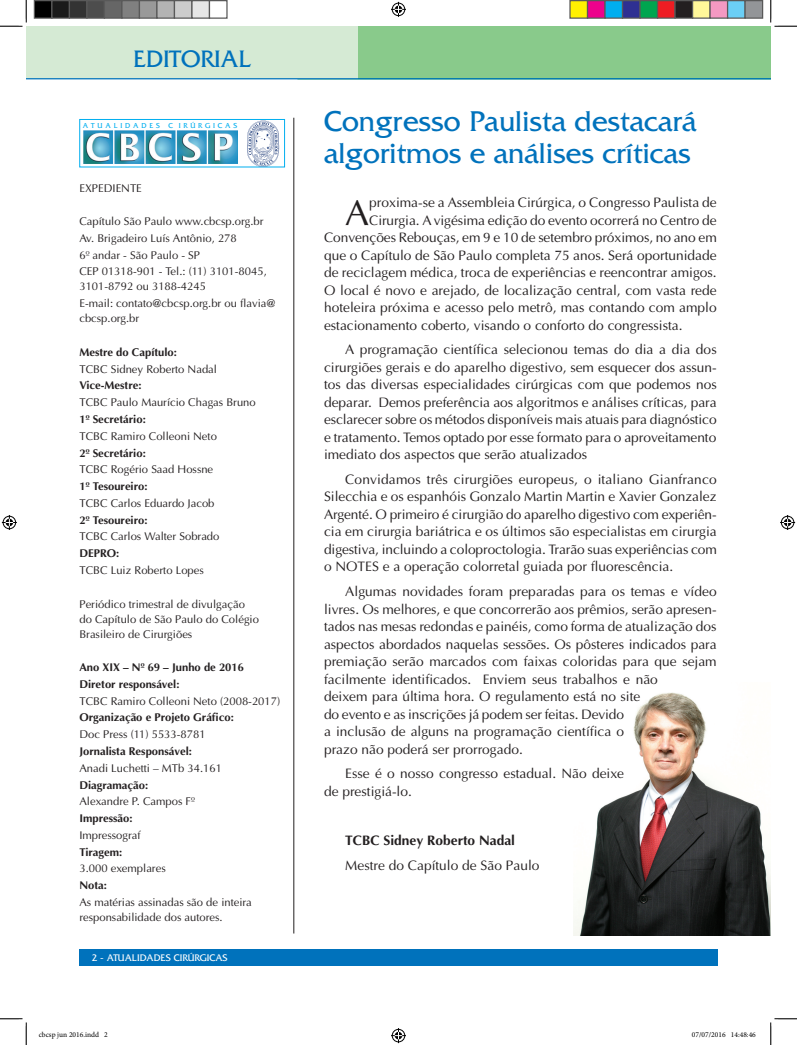
<style>
.page{position:relative;width:797px;height:1045px;background:#fff}
.page>*{position:absolute;margin:0;border:0;box-sizing:border-box;transform-origin:0 0}
.t1{font:35.88px "Ottawa";color:#231f20}
.t2{font:30px/32.5px "France";color:#0072bc}
.t3{font:25px "France";color:#0072bc}
.t4{font:13.75px/17.5px "Ottawa";color:#231f20;text-align:justify}
.t5{font:700 13.75px "Ottawa";color:#231f20}
.t6{font:11.25px/16.8px "Ottawa";color:#231f20}
.t7{font:700 11.25px/16.8px "Ottawa";color:#231f20}
.t8{font:10px "France";color:#fff}
.t9{font:7.5px "Minion Pro";color:#000}
.t10{font:7.5px "France";color:#00aeef}
</style>
<div class="page">
<div style="left:26px;top:26px;width:332px;height:53px;background:#d5ead4"></div>
<hr style="left:26px;top:78px;width:744px;height:1px;background:#0072bc">
<div style="left:79px;top:949px;width:638px;height:16px;background:#0072bc"></div>
<img style="left:573px;top:692px;width:197px;height:243px">
<hr style="left:293px;top:118px;width:1px;height:815px;background:#231f20">
<div style="left:79px;top:119px;width:206px;height:48px;border:1px solid #00aeef"></div>
<img style="left:84px;top:130px;width:153px;height:33px">
<svg style="left:247px;top:121px;width:32px;height:46px"></svg>
<svg style="left:0;top:0;width:27px;height:27px"></svg>
<svg style="left:0;top:1018px;width:27px;height:27px"></svg>
<svg style="left:770px;top:1018px;width:27px;height:27px"></svg>
<svg style="left:297px;top:0;width:500px;height:79px"></svg>
<svg style="left:391px;top:1028px;width:15px;height:15px"></svg>
<svg style="left:2px;top:515px;width:15px;height:15px"></svg>
<svg style="left:780px;top:515px;width:15px;height:15px"></svg>
<div style="left:34px;top:1px;width:18px;height:17px;background:#000"></div>
<div style="left:34px;top:0;width:18px;height:19px;border:1px solid #595959"></div>
<div style="left:52px;top:1px;width:17px;height:17px;background:#1a1a1a"></div>
<div style="left:51px;top:0;width:19px;height:19px;border:1px solid #595959"></div>
<div style="left:69px;top:1px;width:18px;height:17px;background:#333"></div>
<div style="left:69px;top:0;width:19px;height:19px;border:1px solid #595959"></div>
<div style="left:87px;top:1px;width:17px;height:17px;background:#4d4d4d"></div>
<div style="left:86px;top:0;width:19px;height:19px;border:1px solid #595959"></div>
<div style="left:104px;top:1px;width:18px;height:17px;background:#666"></div>
<div style="left:104px;top:0;width:18px;height:19px;border:1px solid #595959"></div>
<div style="left:122px;top:1px;width:17px;height:17px;background:#808080"></div>
<div style="left:121px;top:0;width:19px;height:19px;border:1px solid #595959"></div>
<div style="left:139px;top:1px;width:18px;height:17px;background:#999"></div>
<div style="left:139px;top:0;width:19px;height:19px;border:1px solid #595959"></div>
<div style="left:157px;top:1px;width:17px;height:17px;background:#b3b3b3"></div>
<div style="left:156px;top:0;width:19px;height:19px;border:1px solid #595959"></div>
<div style="left:174px;top:1px;width:18px;height:17px;background:#ccc"></div>
<div style="left:174px;top:0;width:18px;height:19px;border:1px solid #595959"></div>
<div style="left:192px;top:1px;width:17px;height:17px;background:#e6e6e6"></div>
<div style="left:191px;top:0;width:19px;height:19px;border:1px solid #595959"></div>
<div style="left:209px;top:0;width:19px;height:19px;border:1px solid #595959"></div>
<div style="left:570px;top:1px;width:17px;height:17px;background:#fff101"></div>
<div style="left:569px;top:0;width:19px;height:19px;border:1px solid #595959"></div>
<div style="left:587px;top:1px;width:18px;height:17px;background:#ed028c"></div>
<div style="left:587px;top:0;width:18px;height:19px;border:1px solid #595959"></div>
<div style="left:605px;top:1px;width:17px;height:17px;background:#00aeef"></div>
<div style="left:604px;top:0;width:19px;height:19px;border:1px solid #595959"></div>
<div style="left:622px;top:1px;width:18px;height:17px;background:#2e3092"></div>
<div style="left:622px;top:0;width:18px;height:19px;border:1px solid #595959"></div>
<div style="left:640px;top:1px;width:17px;height:17px;background:#00a54f"></div>
<div style="left:639px;top:0;width:19px;height:19px;border:1px solid #595959"></div>
<div style="left:657px;top:1px;width:18px;height:17px;background:#ee1d23"></div>
<div style="left:657px;top:0;width:18px;height:19px;border:1px solid #595959"></div>
<div style="left:675px;top:1px;width:17px;height:17px;background:#231f20"></div>
<div style="left:674px;top:0;width:19px;height:19px;border:1px solid #595959"></div>
<div style="left:692px;top:1px;width:18px;height:17px;background:#fff79a"></div>
<div style="left:692px;top:0;width:18px;height:19px;border:1px solid #595959"></div>
<div style="left:710px;top:1px;width:17px;height:17px;background:#f499c2"></div>
<div style="left:709px;top:0;width:19px;height:19px;border:1px solid #595959"></div>
<div style="left:727px;top:1px;width:18px;height:17px;background:#6bcff6"></div>
<div style="left:727px;top:0;width:18px;height:19px;border:1px solid #595959"></div>
<div style="left:745px;top:1px;width:17px;height:17px;background:#939598"></div>
<div style="left:744px;top:0;width:19px;height:19px;border:1px solid #595959"></div>
<h3 class="t3" style="left:133px;top:45px;width:120px">EDITORIAL</h3>
<p class="t10" style="left:83px;top:121px;width:156px">A T U A L I D A D E S C I R Ú R G I C A S</p>
<p class="t6" style="left:79px;top:179px;width:64px">EXPEDIENTE</p>
<p class="t6" style="left:79px;top:213px;width:189px">Capítulo São Paulo www.cbcsp.org.br<br>Av. Brigadeiro Luís Antônio, 278<br>6º andar - São Paulo - SP<br>CEP 01318-901 - Tel.: (11) 3101-8045,</p>
<p class="t6" style="left:79px;top:278px;width:197px">3101-8792 ou 3188-4245<br>E-mail: contato@cbcsp.org.br ou flavia@</p>
<p class="t6" style="left:79px;top:310px;width:61px">cbcsp.org.br</p>
<p class="t7" style="left:79px;top:343px;width:99px">Mestre do Capítulo:</p>
<p class="t6" style="left:79px;top:360px;width:139px">TCBC Sidney Roberto Nadal</p>
<p class="t7" style="left:79px;top:377px;width:64px">Vice-Mestre:</p>
<p class="t6" style="left:79px;top:394px;width:178px">TCBC Paulo Maurício Chagas Bruno</p>
<p class="t7" style="left:79px;top:411px;width:68px">1º Secretário:</p>
<p class="t6" style="left:79px;top:427px;width:139px">TCBC Ramiro Colleoni Neto</p>
<p class="t7" style="left:79px;top:444px;width:68px">2º Secretário:</p>
<p class="t6" style="left:79px;top:461px;width:135px">TCBC Rogério Saad Hossne</p>
<p class="t7" style="left:79px;top:478px;width:70px">1º Tesoureiro:</p>
<p class="t6" style="left:79px;top:495px;width:137px">TCBC Carlos Eduardo Jacob</p>
<p class="t7" style="left:79px;top:511px;width:70px">2º Tesoureiro:</p>
<p class="t6" style="left:79px;top:528px;width:142px">TCBC Carlos Walter Sobrado</p>
<p class="t7" style="left:79px;top:545px;width:41px">DEPRO:</p>
<p class="t6" style="left:79px;top:562px;width:126px">TCBC Luiz Roberto Lopes</p>
<p class="t6" style="left:79px;top:596px;width:181px;line-height:15px">Periódico trimestral de divulgação do Capítulo de São Paulo do Colégio<br>Brasileiro de Cirurgiões</p>
<p class="t7" style="left:79px;top:659px;width:166px">Ano XIX – Nº 69 – Junho de 2016<br>Diretor responsável:</p>
<p class="t6" style="left:79px;top:692px;width:202px">TCBC Ramiro Colleoni Neto (2008-2017)</p>
<p class="t7" style="left:79px;top:709px;width:156px">Organização e Projeto Gráfico:</p>
<p class="t6" style="left:79px;top:726px;width:128px">Doc Press (11) 5533-8781</p>
<p class="t7" style="left:79px;top:742px;width:114px">Jornalista Responsável:</p>
<p class="t6" style="left:79px;top:759px;width:144px">Anadi Luchetti – MTb 34.161</p>
<p class="t7" style="left:79px;top:776px;width:70px">Diagramação:</p>
<p class="t6" style="left:79px;top:793px;width:117px">Alexandre P. Campos Fº</p>
<p class="t7" style="left:79px;top:810px;width:55px">Impressão:</p>
<p class="t6" style="left:79px;top:826px;width:63px">Impressograf</p>
<p class="t7" style="left:79px;top:843px;width:44px">Tiragem:</p>
<p class="t6" style="left:79px;top:860px;width:88px">3.000 exemplares</p>
<p class="t7" style="left:79px;top:877px;width:29px">Nota:</p>
<p class="t6" style="left:79px;top:894px;width:174px;line-height:15px">As matérias assinadas são de inteira responsabilidade dos autores.</p>
<p class="t8" style="left:92px;top:952px;width:137px">2 - ATUALIDADES CIRÚRGICAS</p>
<h2 class="t2" style="left:324px;top:105px;width:374px">Congresso Paulista destacará algoritmos e análises críticas</h2>
<h1 class="t1" style="left:345px;top:191px;width:25px">A</h1>
<p class="t4" style="left:369px;top:194px;width:349px">proxima-se a Assembleia Cirúrgica, o Congresso Paulista de</p>
<p class="t4" style="left:369px;top:211px;width:349px">Cirurgia. A vigésima edição do evento ocorrerá no Centro de</p>
<p class="t4" style="left:324px;top:229px;width:394px">Convenções Rebouças, em 9 e 10 de setembro próximos, no ano em</p>
<p class="t4" style="left:324px;top:246px;width:394px">que o Capítulo de São Paulo completa 75 anos. Será oportunidade</p>
<p class="t4" style="left:324px;top:264px;width:394px">de reciclagem médica, troca de experiências e reencontrar amigos.</p>
<p class="t4" style="left:324px;top:281px;width:394px">O local é novo e arejado, de localização central, com vasta rede</p>
<p class="t4" style="left:324px;top:299px;width:394px">hoteleira próxima e acesso pelo metrô, mas contando com amplo</p>
<p class="t4" style="left:324px;top:316px;width:360px">estacionamento coberto, visando o conforto do congressista.</p>
<p class="t4" style="left:324px;top:341px;width:394px;text-indent:21px">A programação científica selecionou temas do dia a dia dos cirurgiões gerais e do aparelho digestivo, sem esquecer dos assun&shy;tos das diversas especialidades cirúrgicas com que podemos nos deparar. Demos preferência aos algoritmos e análises críticas, para esclarecer sobre os métodos disponíveis mais atuais para diagnóstico e tratamento. Temos optado por esse formato para o aproveitamento imediato dos aspectos que serão atualizados</p>
<p class="t4" style="left:324px;top:470px;width:394px;text-indent:21px">Convidamos três cirurgiões europeus, o italiano Gianfranco Silecchia e os espanhóis Gonzalo Martin Martin e Xavier Gonzalez Argenté. O primeiro é cirurgião do aparelho digestivo com experiên&shy;cia em cirurgia bariátrica e os últimos são especialistas em cirurgia digestiva, incluindo a coloproctologia. Trarão suas experiências com o NOTES e a operação colorretal guiada por fluorescência.</p>
<p class="t4" style="left:324px;top:583px;width:394px;text-align:left;text-indent:21px">Algumas novidades foram preparadas para os temas e vídeo livres. Os melhores, e que concorrerão aos prêmios, serão apresen&shy;tados nas mesas redondas e painéis, como forma de atualização dos aspectos abordados naquelas sessões. Os pôsteres indicados para premiação serão marcados com faixas coloridas para que sejam facilmente identificados. Enviem seus trabalhos e não<br>deixem para última hora. O regulamento está no site<br>do evento e as inscrições já podem ser feitas. Devido<br>a inclusão de alguns na programação científica o<br>prazo não poderá ser prorrogado.</p>
<p class="t4" style="left:324px;top:765px;width:302px;text-indent:21px">Esse é o nosso congresso estadual. Não deixe de prestigiá-lo.</p>
<p class="t5" style="left:345px;top:831px;width:171px">TCBC Sidney Roberto Nadal</p>
<p class="t4" style="left:345px;top:856px;width:196px">Mestre do Capítulo de São Paulo</p>
<p class="t9" style="left:39px;top:1030px;width:71px">cbcsp jun 2016.indd 2</p>
<p class="t9" style="left:692px;top:1030px;width:65px">07/07/2016 14:48:46</p>
</div>
